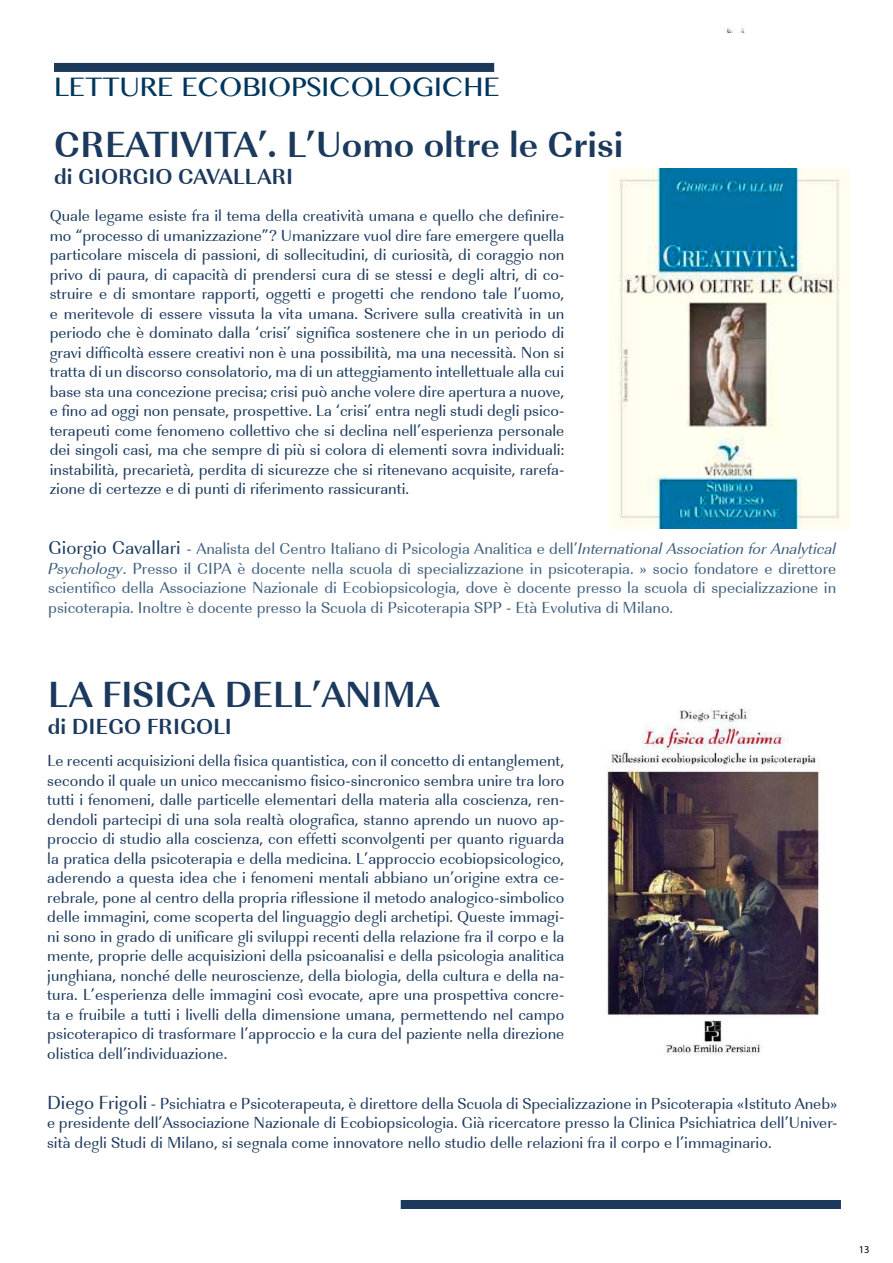
<style>
.page{position:relative;width:893px;height:1263px;background:#fff}
.page>*{position:absolute;margin:0;border:0;box-sizing:border-box;transform-origin:0 0}
.t1{font:700 37.5px "Rico Becker";color:#1a395d}
.t2{font:27px "Myanmar MN";color:#00365c}
.t3{font:700 22.5px "Rico Becker";color:#1a395d}
.t4{font:16.5px/19.5px "Rico Becker";color:#1a395d;text-align:justify}
.t5{font:16.5px/19.5px "Rico Becker";color:#40607d;text-align:justify}
.t6{font:16.5px/19.8px "Rico Becker";color:#1c395b;text-align:justify}
.t7{font:10.5px "Myriad Pro";color:#000}
.s1{font-size:19.5px;color:#1a395d}
.s2{font-style:italic}
.s3{font-size:19.5px}
</style>
<div class="page">
<img style="left:727px;top:27px;width:18px;height:6px">
<img style="left:610px;top:169px;width:240px;height:360px">
<div style="left:54px;top:63px;width:440px;height:9px;background:#1c395b"></div>
<div style="left:401px;top:1200px;width:440px;height:9px;background:#1c395b"></div>
<img style="left:606px;top:708px;width:220px;height:348px">
<h2 class="t2" style="left:54px;top:71px;width:447px">LETTURE ECOBIOPSICOLOGICHE</h2>
<h1 class="t1" style="left:54px;top:122px;width:571px">CREATIVITA’. L’Uomo oltre le Crisi</h1>
<h3 class="t3" style="left:54px;top:163px;width:241px">di GIORGIO CAVALLARI</h3>
<p class="t4" style="left:50px;top:206px;width:516px">Quale legame esiste fra il tema della creatività umana e quello che definire&shy;mo “processo di umanizzazione”? Umanizzare vuol dire fare emergere quella particolare miscela di passioni, di sollecitudini, di curiosità, di coraggio non privo di paura, di capacità di prendersi cura di se stessi e degli altri, di co&shy;struire e di smontare rapporti, oggetti e progetti che rendono tale l’uomo, e meritevole di essere vissuta la vita umana. Scrivere sulla creatività in un periodo che è dominato dalla ‘crisi’ significa sostenere che in un periodo di gravi difficoltà essere creativi non è una possibilità, ma una necessità. Non si tratta di un discorso consolatorio, ma di un atteggiamento intellettuale alla cui base sta una concezione precisa; crisi può anche volere dire apertura a nuove, e fino ad oggi non pensate, prospettive. La ‘crisi’ entra negli studi degli psico&shy;terapeuti come fenomeno collettivo che si declina nell’esperienza personale dei singoli casi, ma che sempre di più si colora di elementi sovra individuali: instabilità, precarietà, perdita di sicurezze che si ritenevano acquisite, rarefa&shy;zione di certezze e di punti di riferimento rassicuranti.</p>
<p class="t5" style="left:48px;top:539px;width:790px"><span class="s1">Giorgio Cavallari</span> - Analista del Centro Italiano di Psicologia Analitica e dell’<span class="s2">International Association for Analytical Psychology</span>. Presso il CIPA è docente nella scuola di specializzazione in psicoterapia. » socio fondatore e direttore scientifico della Associazione Nazionale di Ecobiopsicologia, dove è docente presso la scuola di specializzazione in psicoterapia. Inoltre è docente presso la Scuola di Psicoterapia SPP - Età Evolutiva di Milano.</p>
<h1 class="t1" style="left:48px;top:672px;width:393px">LA FISICA DELL’ANIMA</h1>
<h3 class="t3" style="left:48px;top:713px;width:186px">di DIEGO FRIGOLI</h3>
<p class="t4" style="left:47px;top:751px;width:519px">Le recenti acquisizioni della fisica quantistica, con il concetto di entanglement, secondo il quale un unico meccanismo fisico-sincronico sembra unire tra loro tutti i fenomeni, dalle particelle elementari della materia alla coscienza, ren&shy;dendoli partecipi di una sola realtà olografica, stanno aprendo un nuovo ap&shy;proccio di studio alla coscienza, con effetti sconvolgenti per quanto riguarda la pratica della psicoterapia e della medicina. L’approccio ecobiopsicologico, aderendo a questa idea che i fenomeni mentali abbiano un’origine extra ce&shy;rebrale, pone al centro della propria riflessione il metodo analogico-simbolico delle immagini, come scoperta del linguaggio degli archetipi. Queste immagi&shy;ni sono in grado di unificare gli sviluppi recenti della relazione fra il corpo e la mente, proprie delle acquisizioni della psicoanalisi e della psicologia analitica junghiana, nonché delle neuroscienze, della biologia, della cultura e della na&shy;tura. L’esperienza delle immagini così evocate, apre una prospettiva concre&shy;ta e fruibile a tutti i livelli della dimensione umana, permettendo nel campo psicoterapico di trasformare l’approccio e la cura del paziente nella direzione olistica dell’individuazione.</p>
<p class="t6" style="left:47px;top:1093px;width:792px"><span class="s3">Diego Frigoli</span> - Psichiatra e Psicoterapeuta, è direttore della Scuola di Specializzazione in Psicoterapia «Istituto Aneb» e presidente dell’Associazione Nazionale di Ecobiopsicologia. Già ricercatore presso la Clinica Psichiatrica dell’Univer&shy;sità degli Studi di Milano, si segnala come innovatore nello studio delle relazioni fra il corpo e l’immaginario.</p>
<p class="t7" style="left:859px;top:1243px;width:12px">13</p>
</div>
